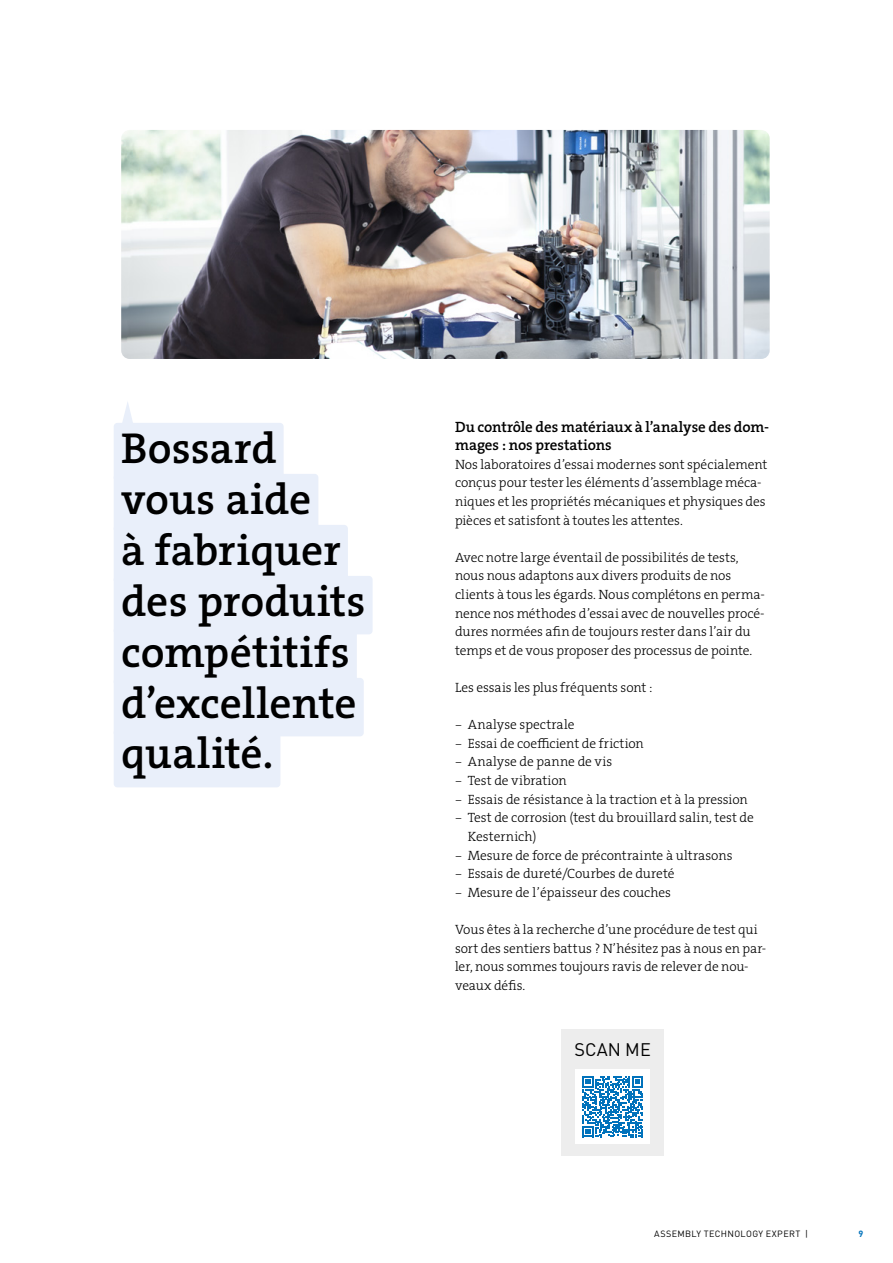
<style>
.page{position:relative;width:893px;height:1263px;background:#fff}
.page>*{position:absolute;margin:0;border:0;box-sizing:border-box;transform-origin:0 0}
.t1{font:43.5px/51px "The Serif HP6 Se Bld";color:#000}
.t2{font:18px "DINOT";letter-spacing:.01em;color:#000}
.t3{font:15px/18.6px "The Serif HP6 Se Bld";letter-spacing:-.005em;color:#000}
.t4{font:13.5px/18.6px "The Serif HP3 Lig";letter-spacing:-.005em;color:#000}
.t5{font:9px "DINOT";letter-spacing:.04em;color:#000}
.t6{font:700 9px "DINOT";color:#0072bb}
.s1{font-family:"DINOT";font-weight:300}
</style>
<div class="page">
<div style="left:562px;top:1029px;width:102px;height:127px;background:#ededed"></div>
<div style="left:575px;top:1069px;width:75px;height:75px;background:#fff"></div>
<svg style="left:582px;top:1076px;width:61px;height:61px"></svg>
<img style="left:121px;top:130px;width:649px;height:229px">
<div style="left:114px;top:423px;width:170px;height:58px;background:#e9effa;border-radius:4px"></div>
<div style="left:114px;top:474px;width:204px;height:58px;background:#e9effa;border-radius:4px"></div>
<div style="left:114px;top:525px;width:234px;height:58px;background:#e9effa;border-radius:4px"></div>
<div style="left:114px;top:576px;width:259px;height:58px;background:#e9effa;border-radius:4px"></div>
<div style="left:114px;top:627px;width:243px;height:58px;background:#e9effa;border-radius:4px"></div>
<div style="left:114px;top:678px;width:250px;height:58px;background:#e9effa;border-radius:4px"></div>
<div style="left:114px;top:729px;width:166px;height:58px;background:#e9effa;border-radius:4px"></div>
<svg style="left:122px;top:402px;width:11px;height:21px"></svg>
<h1 class="t1" style="left:121px;top:422px;width:246px">Bossard vous aide<br>à fabriquer des produits compétitifs d’excellente qualité.</h1>
<p class="t3" style="left:455px;top:417px;width:316px">Du contrôle des matériaux à l’analyse des dom&shy;mages : nos prestations</p>
<p class="t4" style="left:455px;top:455px;width:314px">Nos laboratoires d’essai modernes sont spécialement conçus pour tester les éléments d’assemblage méca&shy;niques et les propriétés mécaniques et physiques des pièces et satisfont à toutes les attentes.</p>
<p class="t4" style="left:455px;top:548px;width:311px">Avec notre large éventail de possibilités de tests, nous nous adaptons aux divers produits de nos clients à tous les égards. Nous complétons en perma&shy;nence nos méthodes d’essai avec de nouvelles procé&shy;dures normées afin de toujours rester dans l’air du temps et de vous proposer des processus de pointe.</p>
<p class="t4" style="left:455px;top:678px;width:199px">Les essais les plus fréquents sont :</p>
<p class="t4" style="left:455px;top:715px;width:121px"><span class="s1">–</span> Analyse spectrale</p>
<p class="t4" style="left:455px;top:734px;width:190px"><span class="s1">–</span> Essai de coefficient de friction</p>
<p class="t4" style="left:455px;top:753px;width:159px"><span class="s1">–</span> Analyse de panne de vis</p>
<p class="t4" style="left:455px;top:771px;width:113px"><span class="s1">–</span> Test de vibration</p>
<p class="t4" style="left:455px;top:790px;width:294px"><span class="s1">–</span> Essais de résistance à la traction et à la pression</p>
<p class="t4" style="left:468px;top:808px;width:288px;text-indent:-13px"><span class="s1">–</span> Test de corrosion (test du brouillard salin, test de<br>Kesternich)</p>
<p class="t4" style="left:455px;top:846px;width:279px"><span class="s1">–</span> Mesure de force de précontrainte à ultrasons</p>
<p class="t4" style="left:455px;top:864px;width:221px"><span class="s1">–</span> Essais de dureté/Courbes de dureté</p>
<p class="t4" style="left:455px;top:883px;width:218px"><span class="s1">–</span> Mesure de l’épaisseur des couches</p>
<p class="t4" style="left:455px;top:920px;width:313px">Vous êtes à la recherche d’une procédure de test qui sort des sentiers battus ? N’hésitez pas à nous en par&shy;ler, nous sommes toujours ravis de relever de nou&shy;veaux défis.</p>
<h2 class="t2" style="left:575px;top:1037px;width:78px">SCAN ME</h2>
<p class="t5" style="left:654px;top:1227px;width:155px">ASSEMBLY TECHNOLOGY EXPERT |</p>
<p class="t6" style="left:858px;top:1227px;width:6px">9</p>
</div>
